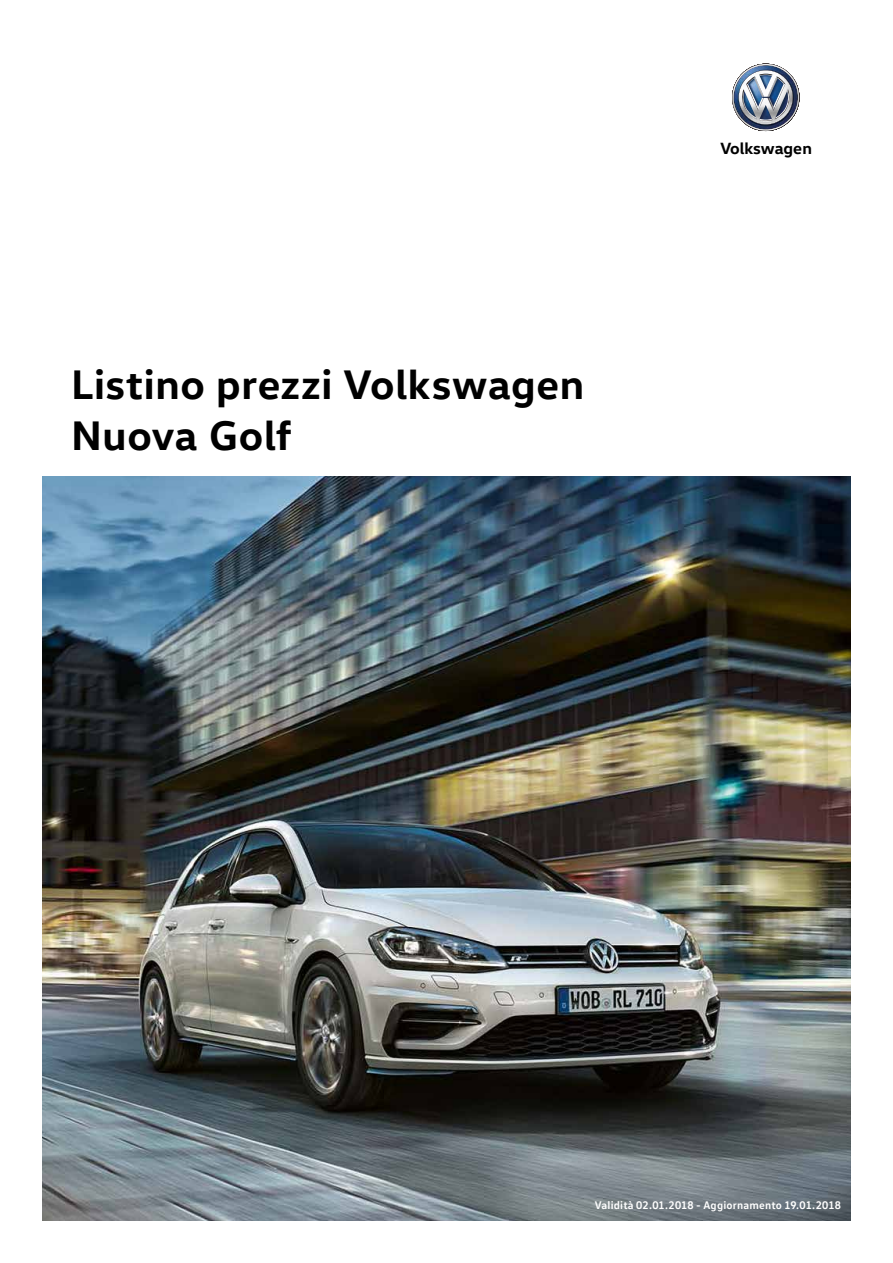
<style>
.page{position:relative;width:893px;height:1263px;background:#fff}
.page>*{position:absolute;margin:0;border:0;box-sizing:border-box;transform-origin:0 0}
.t1{font:700 42px/50.4px "VW Head";letter-spacing:.015em;color:#000}
.t2{font:700 16.5px "VW Head";letter-spacing:-.005em;color:#000}
.t3{font:700 11.25px "VW Text";letter-spacing:.015em;color:#fff}
</style>
<div class="page">
<img style="left:43px;top:476px;width:807px;height:744px">
<img style="left:732px;top:64px;width:68px;height:67px">
<h1 class="t1" style="left:71px;top:358px;width:515px">Listino prezzi Volkswagen<br>Nuova Golf</h1>
<h2 class="t2" style="left:720px;top:137px;width:93px">Volkswagen</h2>
<p class="t3" style="left:595px;top:1198px;width:248px">Validità 02.01.2018 - Aggiornamento 19.01.2018</p>
</div>
